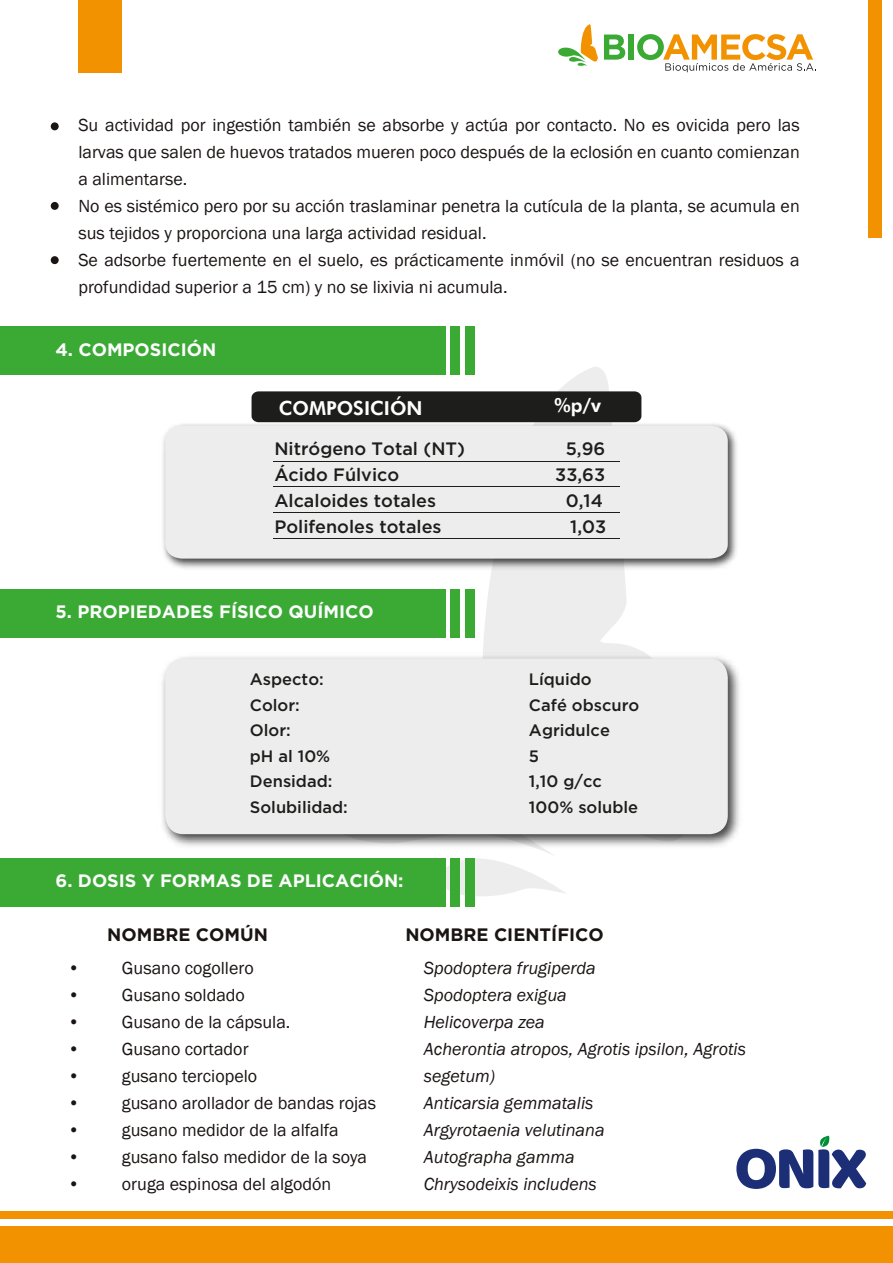
<style>
.page{position:relative;width:893px;height:1263px;background:#fff}
.page>*{position:absolute;margin:0;border:0;box-sizing:border-box;transform-origin:0 0}
.t1{font:700 19.2px "Futura BT";color:#fff}
.t2{font:18px/27px "Franklin Gothic";color:#1a1413}
.t3{font:italic 18px/27px "Franklin Gothic";color:#1a1413}
.t4{font:500 18px "Gotham";color:#1d1d1b}
.t5{font:700 18px "Gotham";color:#fcfcfc}
.t6{font:700 18px "Gotham";color:#1a1413}
.t7{font:500 16.5px "Gotham";color:#1d1d1b}
</style>
<div class="page">
<svg style="left:483px;top:367px;width:159px;height:283px;fill:#ededed"></svg>
<svg style="left:445px;top:851px;width:121px;height:45px"></svg>
<div style="left:0;top:858px;width:445px;height:48px;background:#3aaa35"></div>
<div style="left:450px;top:858px;width:10px;height:48px;background:#3aaa35"></div>
<div style="left:465px;top:858px;width:10px;height:48px;background:#3aaa35"></div>
<div style="left:0;top:589px;width:445px;height:49px;background:#3aaa35"></div>
<div style="left:450px;top:589px;width:10px;height:49px;background:#3aaa35"></div>
<div style="left:465px;top:589px;width:10px;height:49px;background:#3aaa35"></div>
<div style="left:0;top:326px;width:445px;height:49px;background:#3aaa35"></div>
<div style="left:450px;top:326px;width:10px;height:49px;background:#3aaa35"></div>
<div style="left:465px;top:326px;width:10px;height:49px;background:#3aaa35"></div>
<img style="left:163px;top:419px;width:574px;height:153px">
<div style="left:165px;top:426px;width:563px;height:133px;background:#ededed"></div>
<div style="left:868px;top:0;width:14px;height:238px;background:#f39200"></div>
<svg style="left:604px;top:35px;width:21px;height:25px"></svg>
<div style="left:628px;top:35px;width:6px;height:25px;background:#3aaa35"></div>
<svg style="left:637px;top:34px;width:179px;height:38px"></svg>
<svg style="left:558px;top:24px;width:40px;height:42px"></svg>
<div style="left:252px;top:391px;width:389px;height:31px;background:#1d1d1b;border-radius:7px"></div>
<hr style="left:273px;top:461px;width:347px;height:1px;background:#1d1d1b">
<hr style="left:273px;top:486px;width:347px;height:1px;background:#1d1d1b">
<hr style="left:273px;top:512px;width:347px;height:1px;background:#1d1d1b">
<hr style="left:273px;top:538px;width:347px;height:1px;background:#1d1d1b">
<img style="left:162px;top:650px;width:578px;height:201px">
<div style="left:165px;top:659px;width:563px;height:175px;background:#ededed;border-radius:19px"></div>
<div style="left:0;top:1212px;width:893px;height:7px;background:#f39200"></div>
<div style="left:0;top:1226px;width:893px;height:36px;background:#f39200"></div>
<div style="left:78px;top:0;width:44px;height:72px;background:#f39200"></div>
<svg style="left:736px;top:1136px;width:130px;height:53px"></svg>
<div style="left:51px;top:256px;width:8px;height:8px;background:#1a1413;border-radius:50%"></div>
<div style="left:51px;top:202px;width:8px;height:8px;background:#1a1413;border-radius:50%"></div>
<div style="left:51px;top:122px;width:8px;height:8px;background:#1a1413;border-radius:50%"></div>
<p class="t2" style="left:78px;top:112px;width:723px">Su actividad por ingestión también se absorbe y actúa por contacto. No es ovicida pero las larvas que salen de huevos tratados mueren poco después de la eclosión en cuanto comienzan a alimentarse.<br>No es sistémico pero por su acción traslaminar penetra la cutícula de la planta, se acumula en sus tejidos y proporciona una larga actividad residual.<br>Se adsorbe fuertemente en el suelo, es prácticamente inmóvil (no se encuentran residuos a profundidad superior a 15 cm) y no se lixivia ni acumula.</p>
<p class="t5" style="left:55px;top:338px;width:162px">4. COMPOSICIÓN</p>
<p class="t1" style="left:279px;top:396px;width:145px">COMPOSICIÓN</p>
<p class="t1" style="left:554px;top:393px;width:48px">%p/v</p>
<p class="t4" style="left:274px;top:437px;width:192px">Nitrógeno Total (NT)</p>
<p class="t4" style="left:566px;top:437px;width:41px">5,96</p>
<p class="t4" style="left:274px;top:463px;width:126px">Ácido Fúlvico</p>
<p class="t4" style="left:555px;top:463px;width:51px">33,63</p>
<p class="t4" style="left:274px;top:489px;width:163px">Alcaloides totales</p>
<p class="t4" style="left:566px;top:489px;width:39px">0,14</p>
<p class="t4" style="left:274px;top:514px;width:169px">Polifenoles totales</p>
<p class="t4" style="left:570px;top:514px;width:38px">1,03</p>
<p class="t5" style="left:55px;top:600px;width:320px">5. PROPIEDADES FÍSICO QUÍMICO</p>
<p class="t7" style="left:250px;top:668px;width:75px">Aspecto:</p>
<p class="t7" style="left:529px;top:668px;width:64px">Líquido</p>
<p class="t7" style="left:250px;top:694px;width:51px">Color:</p>
<p class="t7" style="left:529px;top:694px;width:112px">Café obscuro</p>
<p class="t7" style="left:250px;top:719px;width:43px">Olor:</p>
<p class="t7" style="left:529px;top:719px;width:83px">Agridulce</p>
<p class="t7" style="left:250px;top:745px;width:82px">pH al 10%</p>
<p class="t7" style="left:529px;top:745px;width:12px">5</p>
<p class="t7" style="left:250px;top:771px;width:84px">Densidad:</p>
<p class="t7" style="left:529px;top:770px;width:74px">1,10 g/cc</p>
<p class="t7" style="left:250px;top:796px;width:99px">Solubilidad:</p>
<p class="t7" style="left:529px;top:796px;width:111px">100% soluble</p>
<p class="t5" style="left:55px;top:869px;width:350px">6. DOSIS Y FORMAS DE APLICACIÓN:</p>
<p class="t6" style="left:107px;top:923px;width:162px">NOMBRE COMÚN</p>
<p class="t6" style="left:405px;top:923px;width:200px">NOMBRE CIENTÍFICO</p>
<p class="t2" style="left:68px;top:955px;width:187px">• Gusano cogollero</p>
<p class="t2" style="left:68px;top:982px;width:179px">• Gusano soldado</p>
<p class="t2" style="left:68px;top:1009px;width:224px">• Gusano de la cápsula.</p>
<p class="t2" style="left:68px;top:1036px;width:182px">• Gusano cortador</p>
<p class="t2" style="left:68px;top:1063px;width:191px">• gusano terciopelo</p>
<p class="t2" style="left:68px;top:1090px;width:310px">• gusano arollador de bandas rojas</p>
<p class="t2" style="left:68px;top:1117px;width:272px">• gusano medidor de la alfalfa</p>
<p class="t2" style="left:68px;top:1144px;width:301px">• gusano falso medidor de la soya</p>
<p class="t2" style="left:68px;top:1171px;width:265px">• oruga espinosa del algodón</p>
<p class="t3" style="left:424px;top:955px;width:324px">Spodoptera frugiperda<br>Spodoptera exigua<br>Helicoverpa zea<br>Acherontia atropos, Agrotis ipsilon, Agrotis segetum)<br>Anticarsia gemmatalis<br>Argyrotaenia velutinana<br>Autographa gamma<br>Chrysodeixis includens</p>
</div>
